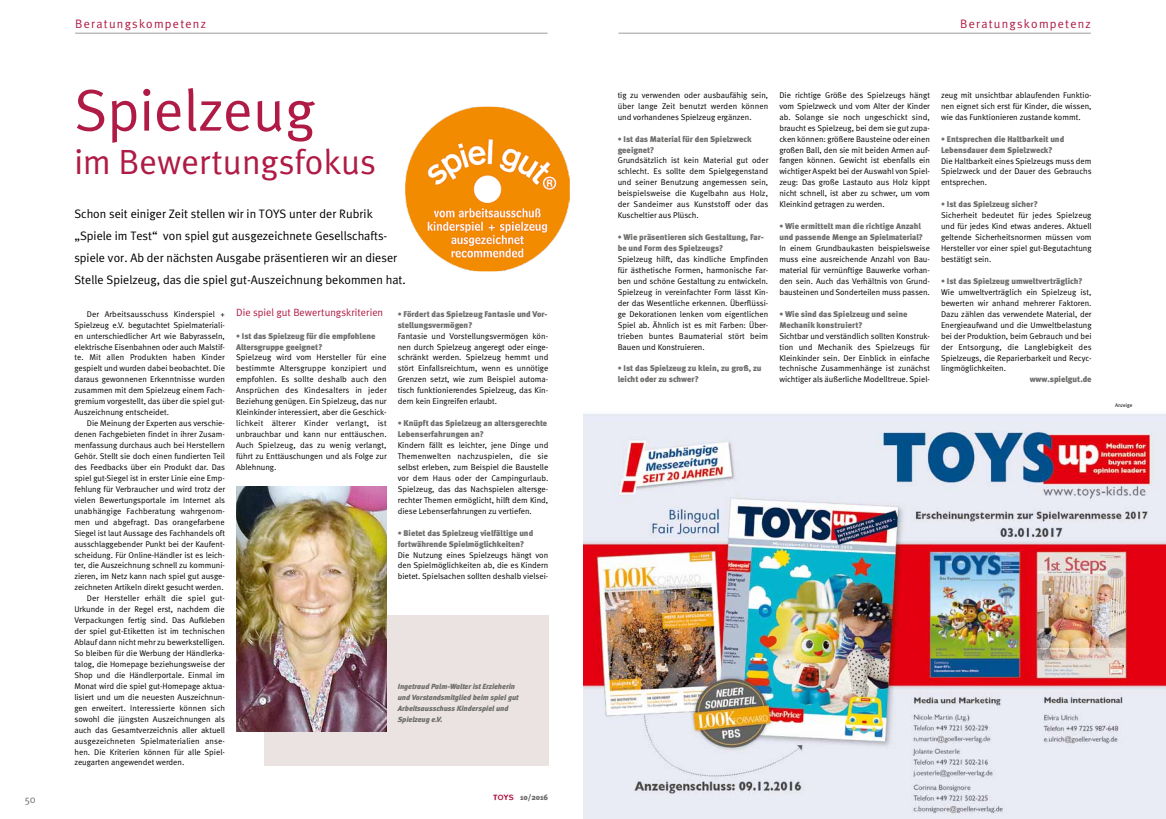
<style>
.page{position:relative;width:1166px;height:819px;background:#fff}
.page>*{position:absolute;margin:0;border:0;box-sizing:border-box;transform-origin:0 0}
.t1{font:58.62px "Meta Plus Normal";color:#b01b46}
.t2{font:35px "Meta Plus Normal";color:#b01b46}
.t3{font:12.25px/21.9px "Meta Plus Normal";color:#000}
.t4{font:12.25px "Meta Plus Normal";letter-spacing:.1em;color:#b01b46}
.t5{font:10.5px "Meta Plus Normal";color:#b01b46}
.t6{font:10.5px "Meta Normal";color:#6f6f6e}
.t7{font:8.31px/10.9px "Meta Normal";color:#000;text-align:justify}
.t8{font:900 8.31px/10.9px "Meta";color:#6f6f6e}
.t9{font:900 7.88px "Meta";color:#6f6f6e}
.t10{font:italic 900 7.44px/10.9px "Meta";letter-spacing:-.005em;color:#6f6f6e}
.t11{font:5.25px "Meta Normal";color:#000}
.s1{font-family:"Blur";font-weight:500;color:#b01b46}
</style>
<div class="page">
<div style="left:264px;top:615px;width:284px;height:150px;background:#ebe3e2"></div>
<hr style="left:618px;top:33px;width:473px;height:1px;background:#9c9d9d">
<hr style="left:75px;top:33px;width:472px;height:1px;background:#9c9d9d">
<img style="left:236px;top:486px;width:151px;height:245px">
<img style="left:405px;top:107px;width:165px;height:164px">
<img style="left:583px;top:413px;width:583px;height:406px">
<h3 class="t4" style="left:75px;top:16px;width:132px">Beratungskompetenz</h3>
<h3 class="t4" style="left:960px;top:16px;width:132px">Beratungskompetenz</h3>
<h1 class="t1" style="left:74px;top:76px;width:242px">Spielzeug</h1>
<h2 class="t2" style="left:74px;top:142px;width:303px">im Bewertungsfokus</h2>
<p class="t3" style="left:74px;top:203px;width:333px">Schon seit einiger Zeit stellen wir in TOYS unter der Rubrik „Spiele im Test“ von spiel gut ausgezeichnete Gesellschafts&shy;spiele vor. Ab der nächsten Ausgabe präsentieren wir an dieser Stelle Spielzeug, das die spiel gut-Auszeichnung bekommen hat.</p>
<p class="t7" style="left:74px;top:308px;width:152px;text-indent:12px">Der Arbeitsausschuss Kinderspiel + Spielzeug e.V. begutachtet Spielmateriali&shy;en unterschiedlicher Art wie Babyrasseln, elektrische Eisenbahnen oder auch Malstif&shy;te. Mit allen Produkten haben Kinder gespielt und wurden dabei beobachtet. Die daraus gewonnenen Erkenntnisse wurden zusammen mit dem Spielzeug einem Fach&shy;gremium vorgestellt, das über die spiel gut-Auszeichnung entscheidet.</p>
<p class="t7" style="left:87px;top:417px;width:140px">Die Meinung der Experten aus verschie-</p>
<p class="t7" style="left:74px;top:428px;width:152px">denen Fachgebieten findet in ihrer Zusam-</p>
<p class="t7" style="left:74px;top:439px;width:152px">menfassung durchaus auch bei Herstellern</p>
<p class="t7" style="left:74px;top:450px;width:152px">Gehör. Stellt sie doch einen fundierten Teil</p>
<p class="t7" style="left:74px;top:461px;width:152px">des Feedbacks über ein Produkt dar. Das</p>
<p class="t7" style="left:74px;top:472px;width:152px">spiel gut-Siegel ist in erster Linie eine Emp-</p>
<p class="t7" style="left:74px;top:483px;width:152px">fehlung für Verbraucher und wird trotz der</p>
<p class="t7" style="left:74px;top:494px;width:152px">vielen Bewertungsportale im Internet als</p>
<p class="t7" style="left:74px;top:505px;width:152px">unabhängige Fachberatung wahrgenom-</p>
<p class="t7" style="left:74px;top:516px;width:152px">men und abgefragt. Das orangefarbene</p>
<p class="t7" style="left:74px;top:527px;width:152px">Siegel ist laut Aussage des Fachhandels oft</p>
<p class="t7" style="left:74px;top:538px;width:152px">ausschlaggebender Punkt bei der Kaufent-</p>
<p class="t7" style="left:74px;top:549px;width:152px">scheidung. Für Online-Händler ist es leich-</p>
<p class="t7" style="left:74px;top:560px;width:152px">ter, die Auszeichnung schnell zu kommuni-</p>
<p class="t7" style="left:74px;top:571px;width:152px">zieren, im Netz kann nach spiel gut ausge-</p>
<p class="t7" style="left:74px;top:582px;width:151px">zeichneten Artikeln direkt gesucht werden.</p>
<p class="t7" style="left:87px;top:592px;width:139px">Der Hersteller erhält die spiel gut-</p>
<p class="t7" style="left:74px;top:603px;width:152px">Urkunde in der Regel erst, nachdem die</p>
<p class="t7" style="left:74px;top:614px;width:152px">Verpackungen fertig sind. Das Aufkleben</p>
<p class="t7" style="left:74px;top:625px;width:152px">der spiel gut-Etiketten ist im technischen</p>
<p class="t7" style="left:74px;top:636px;width:152px">Ablauf dann nicht mehr zu bewerkstelligen.</p>
<p class="t7" style="left:74px;top:647px;width:152px">So bleiben für die Werbung der Händlerka-</p>
<p class="t7" style="left:74px;top:658px;width:152px">talog, die Homepage beziehungsweise der</p>
<p class="t7" style="left:74px;top:669px;width:152px">Shop und die Händlerportale. Einmal im</p>
<p class="t7" style="left:74px;top:680px;width:152px">Monat wird die spiel gut-Homepage aktua-</p>
<p class="t7" style="left:74px;top:691px;width:152px">lisiert und um die neuesten Auszeichnun-</p>
<p class="t7" style="left:74px;top:702px;width:152px">gen erweitert. Interessierte können sich</p>
<p class="t7" style="left:74px;top:713px;width:152px">sowohl die jüngsten Auszeichnungen als</p>
<p class="t7" style="left:74px;top:724px;width:152px">auch das Gesamtverzeichnis aller aktuell</p>
<p class="t7" style="left:74px;top:735px;width:152px">ausgezeichneten Spielmaterialien anse-</p>
<p class="t7" style="left:74px;top:746px;width:152px">hen. Die Kriterien können für alle Spiel-</p>
<p class="t7" style="left:74px;top:757px;width:111px">zeugarten angewendet werden.</p>
<p class="t5" style="left:236px;top:306px;width:149px">Die spiel gut Bewertungskriterien</p>
<p class="t8" style="left:236px;top:330px;width:141px">• Ist das Spielzeug für die empfohlene<br>Altersgruppe geeignet?</p>
<p class="t7" style="left:236px;top:352px;width:152px">Spielzeug wird vom Hersteller für eine bestimmte Altersgruppe konzipiert und empfohlen. Es sollte deshalb auch den Ansprüchen des Kindesalters in jeder Beziehung genügen. Ein Spielzeug, das nur Kleinkinder interessiert, aber die Geschick&shy;lichkeit älterer Kinder verlangt, ist unbrauchbar und kann nur enttäuschen.<br>Auch Spielzeug, das zu wenig verlangt, führt zu Enttäuschungen und als Folge zur Ablehnung.</p>
<p class="t8" style="left:398px;top:308px;width:151px">• Fördert das Spielzeug Fantasie und Vor&shy;stellungsvermögen?</p>
<p class="t7" style="left:398px;top:330px;width:152px">Fantasie und Vorstellungsvermögen kön&shy;nen durch Spielzeug angeregt oder einge&shy;schränkt werden. Spielzeug hemmt und stört Einfallsreichtum, wenn es unnötige Grenzen setzt, wie zum Beispiel automa&shy;tisch funktionierendes Spielzeug, das Kin&shy;dern kein Eingreifen erlaubt.</p>
<p class="t8" style="left:398px;top:417px;width:151px">• Knüpft das Spielzeug an altersgerechte<br>Lebenserfahrungen an?</p>
<p class="t7" style="left:398px;top:439px;width:152px">Kindern fällt es leichter, jene Dinge und Themenwelten nachzuspielen, die sie selbst erleben, zum Beispiel die Baustelle vor dem Haus oder der Campingurlaub.<br>Spielzeug, das das Nachspielen altersge&shy;rechter Themen ermöglicht, hilft dem Kind, diese Lebenserfahrungen zu vertiefen.</p>
<p class="t8" style="left:398px;top:527px;width:137px">• Bietet das Spielzeug vielfältige und fortwährende Spielmöglichkeiten?</p>
<p class="t7" style="left:398px;top:549px;width:152px">Die Nutzung eines Spielzeugs hängt von den Spielmöglichkeiten ab, die es Kindern bietet. Spielsachen sollten deshalb vielsei-</p>
<p class="t10" style="left:398px;top:680px;width:122px">Ingetraud Palm-Walter ist Erzieherin und Vorstandsmitglied beim spiel gut<br>Arbeitsausschuss Kinderspiel und<br>Spielzeug e.V.</p>
<p class="t6" style="left:25px;top:792px;width:13px">50</p>
<p class="t9" style="left:493px;top:792px;width:57px"><span class="s1">TOYS</span> 10/2016</p>
<p class="t7" style="left:618px;top:89px;width:152px">tig zu verwenden oder ausbaufähig sein, über lange Zeit benutzt werden können und vorhandenes Spielzeug ergänzen.</p>
<p class="t8" style="left:618px;top:133px;width:135px">• Ist das Material für den Spielzweck geeignet?</p>
<p class="t7" style="left:618px;top:155px;width:152px">Grundsätzlich ist kein Material gut oder schlecht. Es sollte dem Spielgegenstand und seiner Benutzung angemessen sein, beispielsweise die Kugelbahn aus Holz, der Sandeimer aus Kunststoff oder das Kuscheltier aus Plüsch.</p>
<p class="t8" style="left:618px;top:232px;width:148px">• Wie präsentieren sich Gestaltung, Far&shy;be und Form des Spielzeugs?</p>
<p class="t7" style="left:618px;top:253px;width:152px">Spielzeug hilft, das kindliche Empfinden für ästhetische Formen, harmonische Far&shy;ben und schöne Gestaltung zu entwickeln.<br>Spielzeug in vereinfachter Form lässt Kin&shy;der das Wesentliche erkennen. Überflüssi&shy;ge Dekorationen lenken vom eigentlichen Spiel ab. Ähnlich ist es mit Farben: Über&shy;trieben buntes Baumaterial stört beim Bauen und Konstruieren.</p>
<p class="t8" style="left:618px;top:363px;width:145px">• Ist das Spielzeug zu klein, zu groß, zu leicht oder zu schwer?</p>
<p class="t7" style="left:779px;top:89px;width:152px">Die richtige Größe des Spielzeugs hängt vom Spielzweck und vom Alter der Kinder ab. Solange sie noch ungeschickt sind, braucht es Spielzeug, bei dem sie gut zupa&shy;cken können: größere Bausteine oder einen großen Ball, den sie mit beiden Armen auf&shy;fangen können. Gewicht ist ebenfalls ein wichtiger Aspekt bei der Auswahl von Spiel&shy;zeug: Das große Lastauto aus Holz kippt nicht schnell, ist aber zu schwer, um vom Kleinkind getragen zu werden.</p>
<p class="t8" style="left:779px;top:221px;width:145px">• Wie ermittelt man die richtige Anzahl und passende Menge an Spielmaterial?</p>
<p class="t7" style="left:779px;top:242px;width:152px">In einem Grundbaukasten beispielsweise muss eine ausreichende Anzahl von Bau&shy;material für vernünftige Bauwerke vorhan&shy;den sein. Auch das Verhältnis von Grund&shy;bausteinen und Sonderteilen muss passen.</p>
<p class="t8" style="left:779px;top:308px;width:130px">• Wie sind das Spielzeug und seine<br>Mechanik konstruiert?</p>
<p class="t7" style="left:779px;top:330px;width:152px">Sichtbar und verständlich sollten Konstruk&shy;tion und Mechanik des Spielzeugs für Kleinkinder sein. Der Einblick in einfache technische Zusammenhänge ist zunächst wichtiger als äußerliche Modelltreue. Spiel-</p>
<p class="t7" style="left:941px;top:89px;width:152px">zeug mit unsichtbar ablaufenden Funktio&shy;nen eignet sich erst für Kinder, die wissen, wie das Funktionieren zustande kommt.</p>
<p class="t8" style="left:941px;top:133px;width:125px">• Entsprechen die Haltbarkeit und<br>Lebensdauer dem Spielzweck?</p>
<p class="t7" style="left:941px;top:155px;width:152px">Die Haltbarkeit eines Spielzeugs muss dem Spielzweck und der Dauer des Gebrauchs entsprechen.</p>
<p class="t8" style="left:941px;top:199px;width:98px">• Ist das Spielzeug sicher?</p>
<p class="t7" style="left:941px;top:210px;width:152px">Sicherheit bedeutet für jedes Spielzeug und für jedes Kind etwas anderes. Aktuell geltende Sicherheitsnormen müssen vom Hersteller vor einer spiel gut-Begutachtung bestätigt sein.</p>
<p class="t8" style="left:941px;top:275px;width:143px">• Ist das Spielzeug umweltverträglich?</p>
<p class="t7" style="left:941px;top:286px;width:152px">Wie umweltverträglich ein Spielzeug ist, bewerten wir anhand mehrerer Faktoren.<br>Dazu zählen das verwendete Material, der Energieaufwand und die Umweltbelastung bei der Produktion, beim Gebrauch und bei der Entsorgung, die Langlebigkeit des Spielzeugs, die Reparierbarkeit und Recyc&shy;lingmöglichkeiten.</p>
<p class="t8" style="left:1029px;top:374px;width:63px">www.spielgut.de</p>
<p class="t11" style="left:1115px;top:402px;width:19px">Anzeige</p>
</div>
